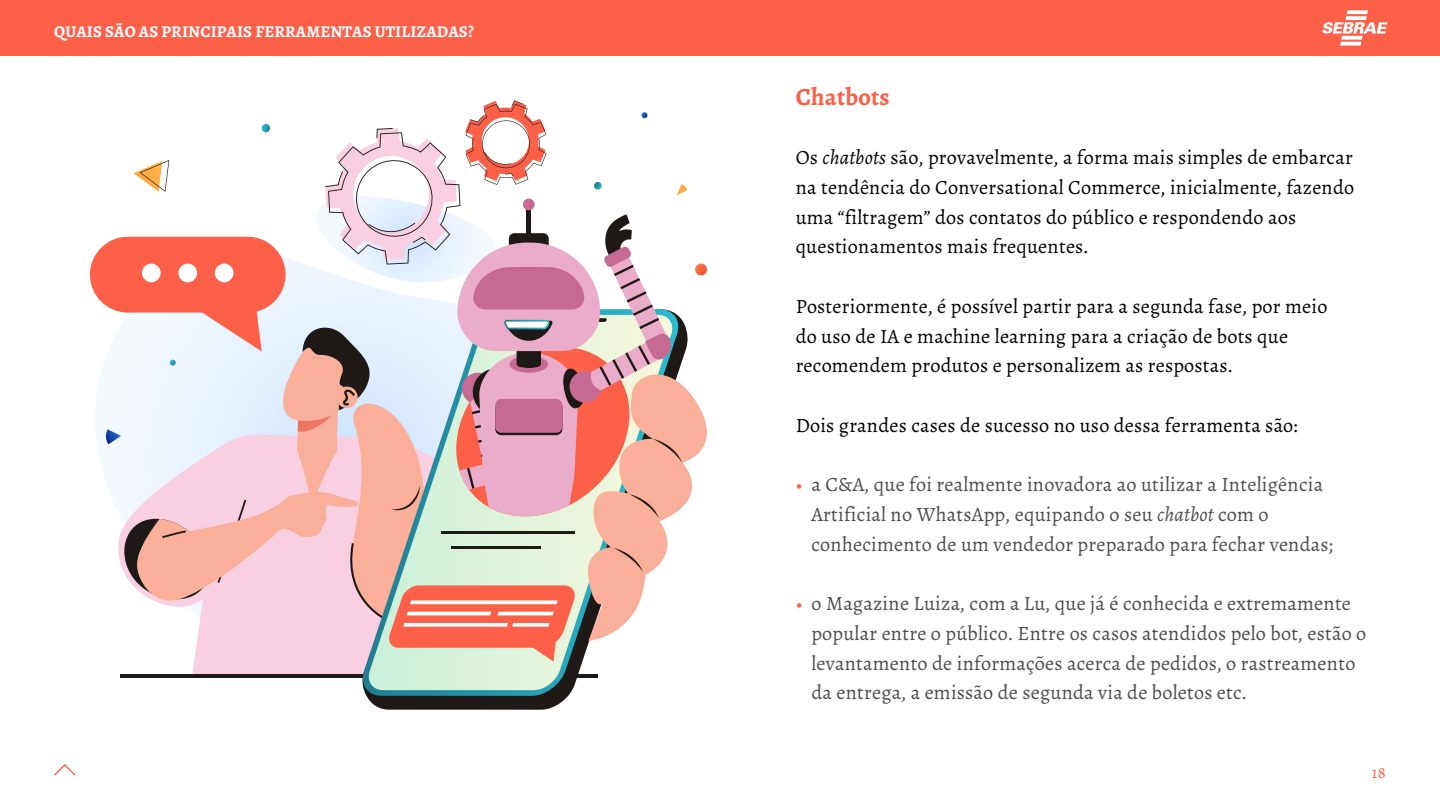
<style>
.page{position:relative;width:1440px;height:810px;background:#fff}
.page>*{position:absolute;margin:0;border:0;box-sizing:border-box;transform-origin:0 0}
.t1{font:700 24.75px "Alegreya";letter-spacing:.01em;color:#fc6049}
.t2{font:20.25px/29.7px "Alegreya";letter-spacing:.01em;color:#000}
.t3{font:20.25px/29.7px "Alegreya";letter-spacing:.01em;color:#4d4d4d}
.t4{font:700 16.5px "Alegreya";letter-spacing:.01em;color:#fff}
.t5{font:16.5px "Alegreya";color:#fc6049}
.s1{font-style:italic}
.s2{color:#fc6049}
</style>
<div class="page">
<div style="left:0;top:0;width:1440px;height:56px;background:#fc6049"></div>
<svg style="left:54px;top:764px;width:22px;height:12px"></svg>
<div style="left:90px;top:237px;width:196px;height:76px;background:#fc6049;border-radius:38px"></div>
<hr style="left:120px;top:674px;width:478px;height:4px;background:#1a1a1a">
<svg style="left:366px;top:696px;width:202px;height:14px;background:#342f2d"></svg>
<svg style="left:366px;top:674px;width:211px;height:16px;background:#bedac8"></svg>
<svg style="left:105px;top:100px;width:602px;height:574px"></svg>
<svg style="left:1322px;top:10px;width:66px;height:36px"></svg>
<p class="t4" style="left:54px;top:20px;width:422px">QUAIS SÃO AS PRINCIPAIS FERRAMENTAS UTILIZADAS?</p>
<p class="t1" style="left:796px;top:81px;width:96px">Chatbots</p>
<p class="t2" style="left:796px;top:143px;width:560px">Os <span class="s1">chatbots</span> são, provavelmente, a forma mais simples de embarcar na tendência do Conversational Commerce, inicialmente, fazendo uma “filtragem” dos contatos do público e respondendo aos questionamentos mais frequentes.</p>
<p class="t2" style="left:796px;top:291px;width:533px">Posteriormente, é possível partir para a segunda fase, por meio do uso de IA e machine learning para a criação de bots que recomendem produtos e personalizem as respostas.</p>
<p class="t2" style="left:796px;top:410px;width:504px">Dois grandes cases de sucesso no uso dessa ferramenta são:</p>
<p class="t3" style="left:811px;top:470px;width:524px;text-indent:-16px"><span class="s2">•</span> a C&amp;A, que foi realmente inovadora ao utilizar a Inteligência<br>Artificial no WhatsApp, equipando o seu <span class="s1">chatbot</span> com o conhecimento de um vendedor preparado para fechar vendas;</p>
<p class="t3" style="left:811px;top:589px;width:556px;text-indent:-16px"><span class="s2">•</span> o Magazine Luiza, com a Lu, que já é conhecida e extremamente popular entre o público. Entre os casos atendidos pelo bot, estão o levantamento de informações acerca de pedidos, o rastreamento da entrega, a emissão de segunda via de boletos etc.</p>
<p class="t5" style="left:1372px;top:763px;width:16px">18</p>
</div>
